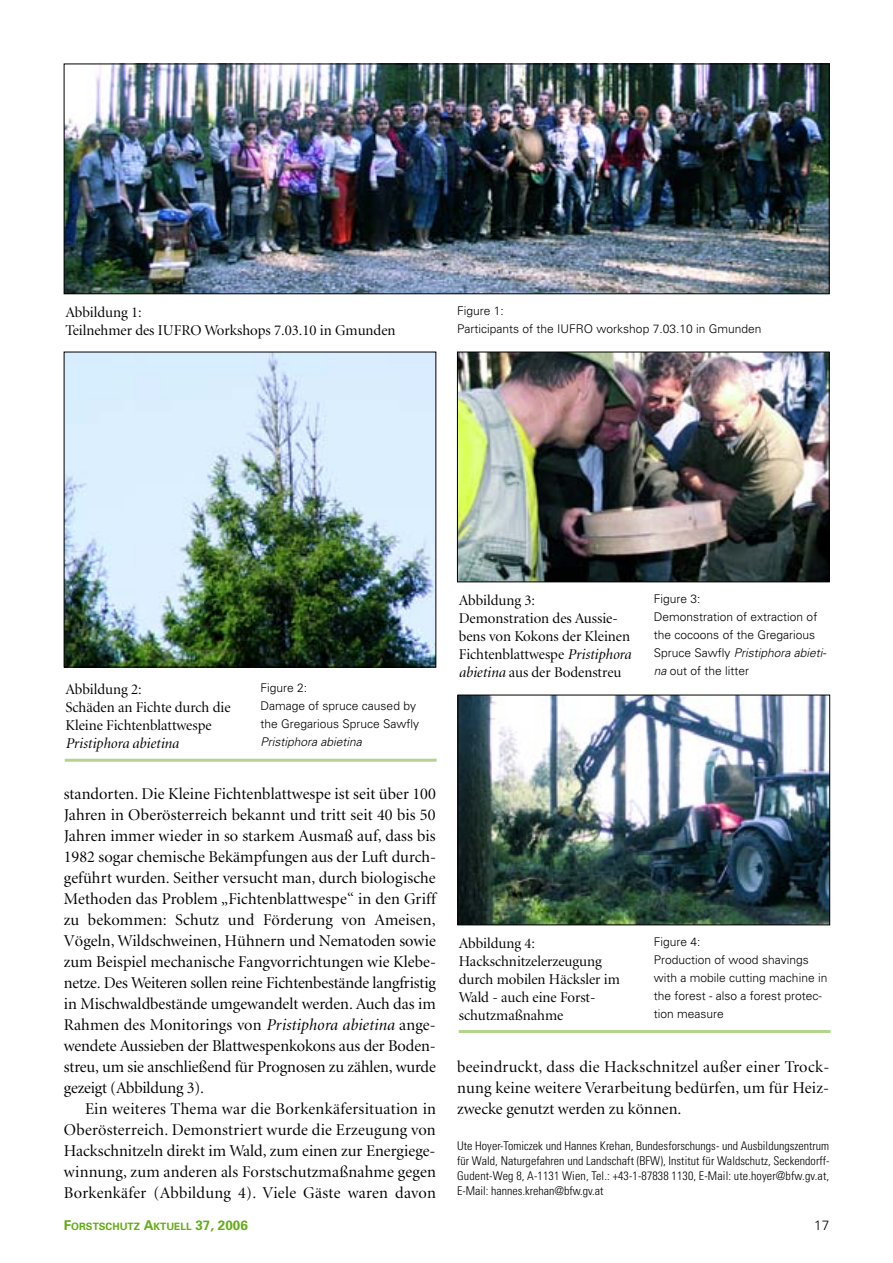
<style>
.page{position:relative;width:893px;height:1263px;background:#fff}
.page>*{position:absolute;margin:0;border:0;box-sizing:border-box;transform-origin:0 0}
.t1{font:16.5px/21px "Minion Display";color:#000;text-align:justify}
.t2{font:15px/18px "Minion Display";color:#000}
.t3{font:italic 15px "Minion Display";color:#000}
.t4{font:300 13.5px "Univers";color:#000}
.t5{font:300 12px/18px "Univers";color:#000}
.t6{font:300 condensed 12px/15px "Univers";letter-spacing:.01em;color:#000;text-align:justify}
.t7{font:italic 300 12px "Univers";color:#000}
.t8{font:700 10.2px "Univers";color:#65ac16}
.s1{font-style:italic}
.s2{font-size:13.5px}
</style>
<div class="page">
<img style="left:66px;top:66px;width:761px;height:226px">
<div style="left:64px;top:64px;width:765px;height:230px;border:1px solid #000"></div>
<img style="left:66px;top:354px;width:368px;height:311px">
<div style="left:64px;top:352px;width:372px;height:315px;border:1px solid #000"></div>
<img style="left:460px;top:697px;width:368px;height:226px">
<div style="left:458px;top:695px;width:372px;height:230px;border:1px solid #000"></div>
<img style="left:459px;top:354px;width:368px;height:226px">
<div style="left:457px;top:352px;width:372px;height:230px;border:1px solid #000"></div>
<hr style="left:65px;top:759px;width:372px;height:3px;background:#b2d58b">
<hr style="left:459px;top:1030px;width:372px;height:3px;background:#b2d58b">
<p class="t2" style="left:65px;top:304px;width:332px">Abbildung 1:<br>Teilnehmer des IUFRO Workshops 7.03.10 in Gmunden</p>
<p class="t5" style="left:457px;top:303px;width:306px">Figure 1:<br>Participants of the IUFRO workshop 7.03.10 in Gmunden</p>
<p class="t2" style="left:65px;top:681px;width:167px">Abbildung 2:<br>Schäden an Fichte durch die<br>Kleine Fichtenblattwespe</p>
<p class="t3" style="left:65px;top:737px;width:115px">Pristiphora abietina</p>
<p class="t5" style="left:261px;top:680px;width:160px">Figure 2:<br>Damage of spruce caused by the Gregarious Spruce Sawfly</p>
<p class="t7" style="left:261px;top:737px;width:103px">Pristiphora abietina</p>
<p class="t1" style="left:64px;top:784px;width:374px">standorten. Die Kleine Fichtenblattwespe ist seit über 100<br>Jahren in Oberösterreich bekannt und tritt seit 40 bis 50<br>Jahren immer wieder in so starkem Ausmaß auf, dass bis 1982 sogar chemische Bekämpfungen aus der Luft durch&shy;geführt wurden. Seither versucht man, durch biologische Methoden das Problem „Fichtenblattwespe“ in den Griff zu bekommen: Schutz und Förderung von Ameisen, Vögeln, Wildschweinen, Hühnern und Nematoden sowie zum Beispiel mechanische Fangvorrichtungen wie Klebe&shy;netze. Des Weiteren sollen reine Fichtenbestände langfristig in Mischwaldbestände umgewandelt werden. Auch das im Rahmen des Monitorings von <span class="s1">Pristiphora abietina</span> ange&shy;wendete Aussieben der Blattwespenkokons aus der Boden&shy;streu, um sie anschließend für Prognosen zu zählen, wurde gezeigt (Abbildung 3).</p>
<p class="t1" style="left:64px;top:1099px;width:374px;text-indent:21px">Ein weiteres Thema war die Borkenkäfersituation in Oberösterreich. Demonstriert wurde die Erzeugung von Hackschnitzeln direkt im Wald, zum einen zur Energiege&shy;winnung, zum anderen als Forstschutzmaßnahme gegen Borkenkäfer (Abbildung 4). Viele Gäste waren davon</p>
<p class="t2" style="left:459px;top:592px;width:174px">Abbildung 3:<br>Demonstration des Aussie&shy;bens von Kokons der Kleinen<br>Fichtenblattwespe <span class="s1">Pristiphora abietina</span> aus der Bodenstreu</p>
<p class="t5" style="left:654px;top:591px;width:174px">Figure 3:<br>Demonstration of extraction of the cocoons of the Gregarious<br>Spruce Sawfly <span class="s1">Pristiphora abieti&shy;na</span> out of the litter</p>
<p class="t2" style="left:459px;top:935px;width:163px">Abbildung 4:<br>Hackschnitzelerzeugung durch mobilen Häcksler im<br>Wald - auch eine Forst&shy;schutzmaßnahme</p>
<p class="t5" style="left:654px;top:934px;width:175px">Figure 4:<br>Production of wood shavings with a mobile cutting machine in the forest - also a forest protec&shy;tion measure</p>
<p class="t1" style="left:457px;top:1057px;width:374px">beeindruckt, dass die Hackschnitzel außer einer Trock&shy;nung keine weitere Verarbeitung bedürfen, um für Heiz&shy;zwecke genutzt werden zu können.</p>
<p class="t6" style="left:457px;top:1139px;width:374px">Ute Hoyer-Tomiczek und Hannes Krehan, Bundesforschungs- und Ausbildungszentrum für Wald, Naturgefahren und Landschaft (BFW), Institut für Waldschutz, Seckendorff-Gudent-Weg 8, A-1131 Wien, Tel.: +43-1-87838 1130, E-Mail: ute.hoyer@bfw.gv.at, E-Mail: hannes.krehan@bfw.gv.at</p>
<p class="t8" style="left:64px;top:1223px;width:186px"><span class="s2">F</span>ORSTSCHUTZ <span class="s2">A</span>KTUELL <span class="s2">37, 2006</span></p>
<p class="t4" style="left:814px;top:1220px;width:17px">17</p>
</div>
